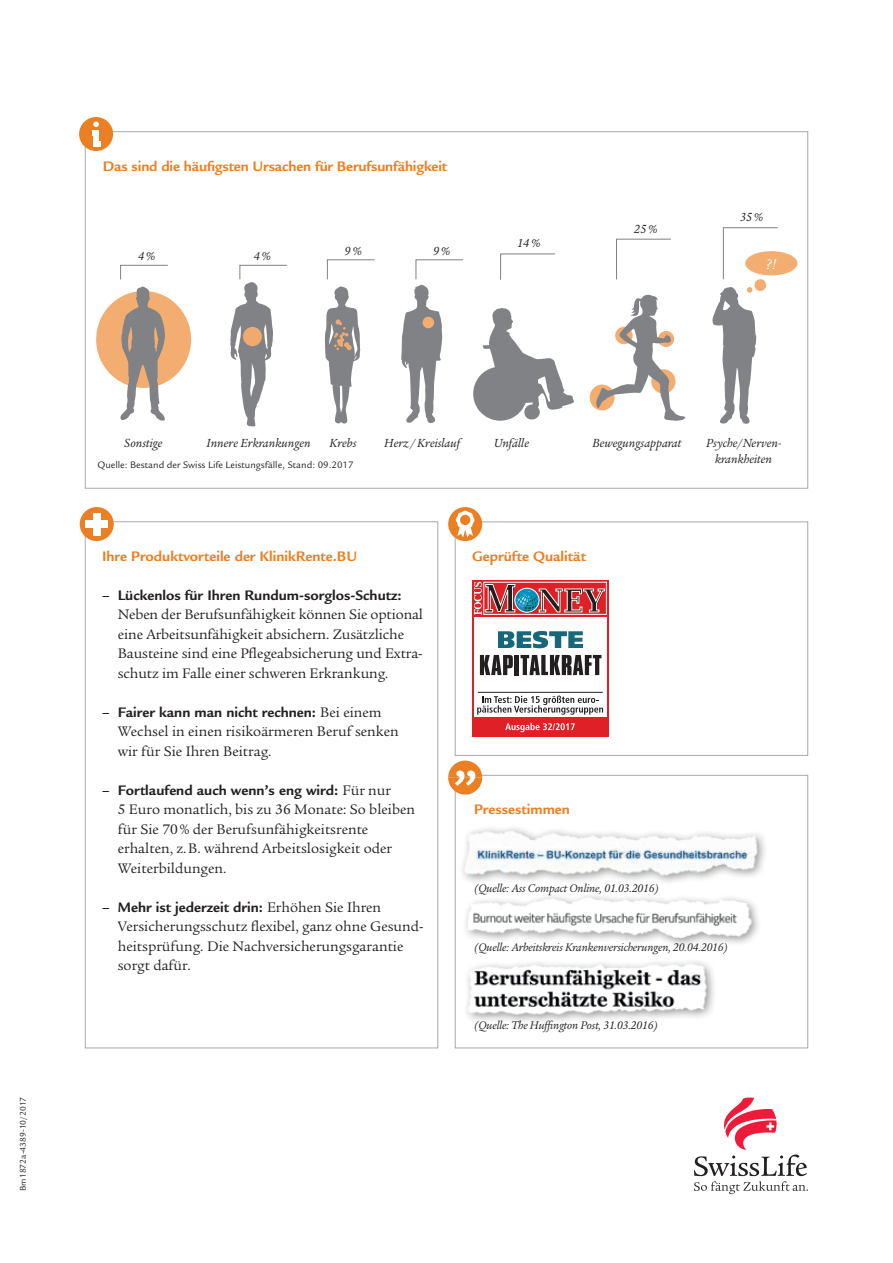
<style>
.page{position:relative;width:893px;height:1263px;background:#fff}
.page>*{position:absolute;margin:0;border:0;box-sizing:border-box;transform-origin:0 0}
.t1{font:italic 15.3px "Legacy Serif";color:#fff}
.t2{font:15px/19.5px "Legacy Serif";color:#231f20}
.t3{font:700 15px "Legacy Sans LT";color:#231f20}
.t4{font:700 15px "Legacy Sans LT";color:#ea8023}
.t5{font:italic 12.75px/16.6px "Legacy Serif";color:#231f20;text-align:center}
.t6{font:italic 12px "Legacy Serif";letter-spacing:-.01em;color:#231f20}
.t7{font:10.2px "Legacy Sans";color:#231f20}
.t8{font:9px "Legacy Sans LT";color:#231f20}
.s1{font-family:"Legacy Serif";font-weight:400}
</style>
<div class="page">
<svg style="left:694px;top:1097px;width:114px;height:97px"></svg>
<div style="left:472px;top:580px;width:137px;height:156px;background:#df2027"></div>
<div style="left:474px;top:617px;width:133px;height:100px;background:#fff"></div>
<svg style="left:505px;top:723px;width:70px;height:9px"></svg>
<svg style="left:477px;top:695px;width:126px;height:20px"></svg>
<hr style="left:478px;top:692px;width:125px;height:1px;background:#231f20">
<svg style="left:474px;top:582px;width:133px;height:33px"></svg>
<div style="left:515px;top:588px;width:24px;height:25px;border:1px solid #fff;border-radius:50%"></div>
<svg style="left:480px;top:655px;width:33px;height:20px"></svg>
<hr style="left:515px;top:655px;width:4px;height:20px;background:#231f20">
<svg style="left:521px;top:655px;width:80px;height:20px"></svg>
<svg style="left:498px;top:631px;width:85px;height:17px"></svg>
<img style="left:465px;top:895px;width:292px;height:51px">
<img style="left:454px;top:816px;width:311px;height:74px">
<div style="left:463px;top:958px;width:254px;height:68px;background:#231f20;opacity:.5"></div>
<img style="left:463px;top:958px;width:254px;height:61px">
<div style="left:590px;top:385px;width:24px;height:25px;background:#f3ad71;border-radius:50%"></div>
<svg style="left:595px;top:294px;width:90px;height:127px"></svg>
<svg style="left:616px;top:238px;width:55px;height:42px"></svg>
<div style="left:755px;top:279px;width:11px;height:12px;background:#f3ad71;border-radius:50%"></div>
<div style="left:745px;top:251px;width:52px;height:24px;background:#f3ad71;border-radius:50%"></div>
<svg style="left:712px;top:287px;width:44px;height:137px"></svg>
<svg style="left:723px;top:227px;width:55px;height:53px"></svg>
<svg style="left:473px;top:308px;width:101px;height:113px"></svg>
<svg style="left:500px;top:253px;width:55px;height:27px"></svg>
<div style="left:96px;top:291px;width:95px;height:97px;background:#f3ad71;border-radius:50%"></div>
<svg style="left:120px;top:287px;width:45px;height:134px"></svg>
<svg style="left:120px;top:265px;width:48px;height:15px"></svg>
<svg style="left:324px;top:286px;width:36px;height:138px"></svg>
<svg style="left:327px;top:259px;width:48px;height:21px"></svg>
<svg style="left:230px;top:265px;width:58px;height:162px"></svg>
<svg style="left:401px;top:259px;width:63px;height:164px"></svg>
<div style="left:455px;top:775px;width:353px;height:273px;border:1px solid #a8a9ad"></div>
<div style="left:455px;top:522px;width:353px;height:234px;border:1px solid #a8a9ad"></div>
<svg style="left:448px;top:760px;width:34px;height:35px"></svg>
<div style="left:80px;top:507px;width:34px;height:34px;background:#ea8023;border-radius:50%"></div>
<div style="left:86px;top:521px;width:22px;height:7px;background:#fff"></div>
<div style="left:93px;top:513px;width:7px;height:22px;background:#fff"></div>
<div style="left:448px;top:507px;width:34px;height:34px;background:#ea8023;border-radius:50%"></div>
<svg style="left:456px;top:511px;width:19px;height:26px"></svg>
<div style="left:460px;top:515px;width:10px;height:10px;background:#ea8023;border-radius:50%"></div>
<div style="left:79px;top:117px;width:34px;height:34px;background:#ea8023;border-radius:50%"></div>
<div style="left:94px;top:130px;width:5px;height:16px;background:#fff"></div>
<svg style="left:92px;top:122px;width:7px;height:13px"></svg>
<p class="t8" style="left:18px;top:1191px;width:96px;rotate:-90deg">Bm1872a-4389-10/2017</p>
<p class="t4" style="left:103px;top:157px;width:346px">Das sind die häufigsten Ursachen für Berufsunfähigkeit</p>
<p class="t5" style="left:138px;top:248px;width:19px">4 %</p>
<p class="t5" style="left:254px;top:248px;width:19px">4 %</p>
<p class="t5" style="left:345px;top:243px;width:19px">9 %</p>
<p class="t5" style="left:433px;top:243px;width:19px">9 %</p>
<p class="t5" style="left:517px;top:235px;width:25px">14 %</p>
<p class="t5" style="left:634px;top:221px;width:25px">25 %</p>
<p class="t5" style="left:740px;top:209px;width:25px">35 %</p>
<p class="t1" style="left:766px;top:255px;width:13px">?!</p>
<p class="t5" style="left:124px;top:435px;width:40px">Sonstige</p>
<p class="t5" style="left:206px;top:435px;width:106px">Innere Erkrankungen</p>
<p class="t5" style="left:329px;top:435px;width:29px">Krebs</p>
<p class="t5" style="left:384px;top:435px;width:77px">Herz / Kreislauf</p>
<p class="t5" style="left:494px;top:435px;width:37px">Unfälle</p>
<p class="t7" style="left:97px;top:459px;width:258px">Quelle: Bestand der Swiss Life Leistungsfälle, Stand: 09.2017</p>
<p class="t5" style="left:592px;top:435px;width:90px">Bewegungsapparat</p>
<p class="t5" style="left:706px;top:435px;width:76px">Psyche/Nerven&shy;krankheiten</p>
<p class="t4" style="left:102px;top:547px;width:257px">Ihre Produktvorteile der KlinikRente.BU</p>
<p class="t4" style="left:472px;top:547px;width:116px">Geprüfte Qualität</p>
<p class="t3" style="left:102px;top:586px;width:301px">– Lückenlos für Ihren Rundum-sorglos-Schutz:</p>
<p class="t2" style="left:118px;top:605px;width:307px">Neben der Berufsunfähigkeit können Sie optional eine Arbeitsunfähigkeit absichern. Zusätzliche Bausteine sind eine Pflegeabsicherung und Extra&shy;schutz im Falle einer schweren Erkrankung.</p>
<p class="t3" style="left:102px;top:703px;width:281px">– Fairer kann man nicht rechnen: <span class="s1">Bei einem</span></p>
<p class="t2" style="left:118px;top:722px;width:282px">Wechsel in einen risikoärmeren Beruf senken wir für Sie Ihren Beitrag.</p>
<p class="t3" style="left:102px;top:781px;width:291px">– Fortlaufend auch wenn’s eng wird: <span class="s1">Für nur</span></p>
<p class="t2" style="left:118px;top:800px;width:299px">5 Euro monatlich, bis zu 36 Monate: So bleiben für Sie 70% der Berufsunfähigkeitsrente erhalten, z.B. während Arbeitslosigkeit oder Weiterbildungen.</p>
<p class="t3" style="left:102px;top:898px;width:281px">– Mehr ist jederzeit drin: <span class="s1">Erhöhen Sie Ihren</span></p>
<p class="t2" style="left:118px;top:917px;width:306px">Versicherungsschutz flexibel, ganz ohne Gesund&shy;heitsprüfung. Die Nachversicherungsgarantie sorgt dafür.</p>
<p class="t4" style="left:474px;top:801px;width:97px">Pressestimmen</p>
<p class="t6" style="left:474px;top:881px;width:186px">(Quelle: Ass Compact Online, 01.03.2016)</p>
<p class="t6" style="left:474px;top:940px;width:255px">(Quelle: Arbeitskreis Krankenversicherungen, 20.04.2016)</p>
<p class="t6" style="left:474px;top:1018px;width:185px">(Quelle: The Huffington Post, 31.03.2016)</p>
</div>
